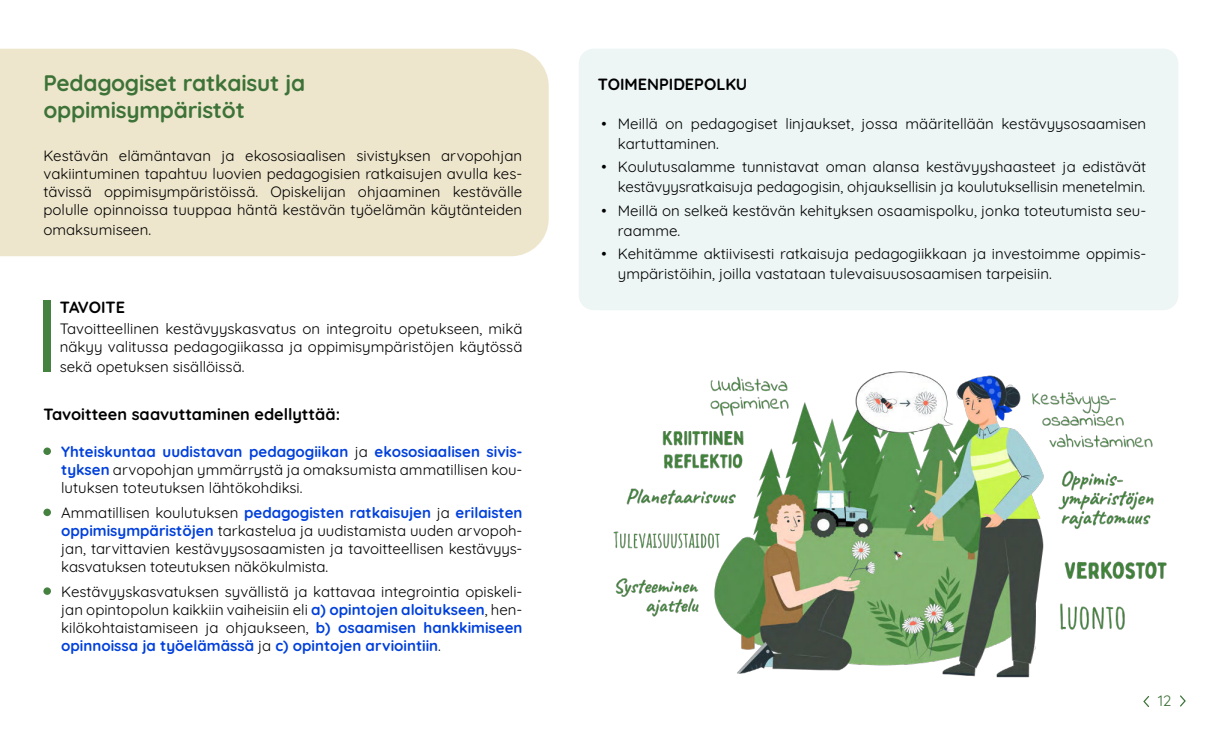
<style>
.page{position:relative;width:1230px;height:735px;background:#fff}
.page>*{position:absolute;margin:0;border:0;box-sizing:border-box;transform-origin:0 0}
.t1{font:300 22.5px/27px "Quicksand";letter-spacing:-.01em;color:#3d7338}
.t2{font:300 16.25px "Quicksand";color:#000}
.t3{font:300 15px/18px "Quicksand";color:#000;text-align:justify}
.t4{font:300 15px "Quicksand";color:#3d7338}
.s1{color:#0040db}
</style>
<div class="page">
<div style="left:579px;top:49px;width:599px;height:261px;background:#edf5f5;border-radius:15px"></div>
<div style="left:0;top:49px;width:549px;height:207px;background:#eee6cc"></div>
<div style="left:43px;top:300px;width:8px;height:71px;background:#458240"></div>
<div style="left:43px;top:447px;width:8px;height:8px;background:#458240;border-radius:50%"></div>
<div style="left:43px;top:509px;width:8px;height:7px;background:#458240;border-radius:50%"></div>
<div style="left:43px;top:587px;width:8px;height:8px;background:#458240;border-radius:50%"></div>
<img style="left:585px;top:307px;width:601px;height:400px">
<h1 class="t1" style="left:43px;top:70px;width:263px">Pedagogiset ratkaisut ja oppimisympäristöt</h1>
<p class="t3" style="left:43px;top:147px;width:480px">Kestävän elämäntavan ja ekososiaalisen sivistyksen arvopohjan vakiintuminen tapahtuu luovien pedagogisien ratkaisujen avulla kes&shy;tävissä oppimisympäristöissä. Opiskelijan ohjaaminen kestävälle polulle opinnoissa tuuppaa häntä kestävän työelämän käytänteiden</p>
<p class="t3" style="left:43px;top:221px;width:109px">omaksumiseen.</p>
<p class="t2" style="left:60px;top:298px;width:67px">TAVOITE</p>
<p class="t3" style="left:60px;top:320px;width:464px">Tavoitteellinen kestävyyskasvatus on integroitu opetukseen, mikä näkyy valitussa pedagogiikassa ja oppimisympäristöjen käytössä</p>
<p class="t3" style="left:60px;top:358px;width:186px">sekä opetuksen sisällöissä.</p>
<p class="t2" style="left:43px;top:405px;width:298px">Tavoitteen saavuttaminen edellyttää:</p>
<p class="t3" style="left:61px;top:443px;width:463px;text-indent:-18px"><span class="s1">• Yhteiskuntaa uudistavan pedagogiikan</span> ja <span class="s1">ekososiaalisen sivis&shy;tyksen</span> arvopohjan ymmärrystä ja omaksumista ammatillisen kou&shy;lutuksen toteutuksen lähtökohdiksi.</p>
<p class="t3" style="left:61px;top:504px;width:463px;text-indent:-18px">• Ammatillisen koulutuksen <span class="s1">pedagogisten ratkaisujen</span> ja <span class="s1">erilaisten oppimisympäristöjen</span> tarkastelua ja uudistamista uuden arvopoh&shy;jan, tarvittavien kestävyysosaamisten ja tavoitteellisen kestävyys&shy;kasvatuksen toteutuksen näkökulmista.</p>
<p class="t3" style="left:61px;top:583px;width:463px;text-indent:-18px">• Kestävyyskasvatuksen syvällistä ja kattavaa integrointia opiskeli&shy;jan opintopolun kaikkiin vaiheisiin eli <span class="s1">a) opintojen aloitukseen</span>, hen&shy;kilökohtaistamiseen ja ohjaukseen, <span class="s1">b) osaamisen hankkimiseen opinnoissa ja työelämässä</span> ja <span class="s1">c) opintojen arviointiin</span>.</p>
<p class="t2" style="left:598px;top:76px;width:151px">TOIMENPIDEPOLKU</p>
<p class="t3" style="left:618px;top:114px;width:530px;line-height:20px;text-indent:-16px">• Meillä on pedagogiset linjaukset, jossa määritellään kestävyysosaamisen kartuttaminen.</p>
<p class="t3" style="left:602px;top:157px;width:546px;line-height:20px;text-align:right">• Koulutusalamme tunnistavat oman alansa kestävyyshaasteet ja edistävät kestävyysratkaisuja pedagogisin, ohjauksellisin ja koulutuksellisin menetelmin.</p>
<p class="t3" style="left:618px;top:201px;width:530px;line-height:20px;text-indent:-16px">• Meillä on selkeä kestävän kehityksen osaamispolku, jonka toteutumista seu&shy;raamme.</p>
<p class="t3" style="left:618px;top:244px;width:530px;line-height:20px;text-indent:-16px">• Kehitämme aktiivisesti ratkaisuja pedagogiikkaan ja investoimme oppimis&shy;ympäristöihin, joilla vastataan tulevaisuusosaamisen tarpeisiin.</p>
<p class="t4" style="left:1158px;top:693px;width:15px">12</p>
</div>
